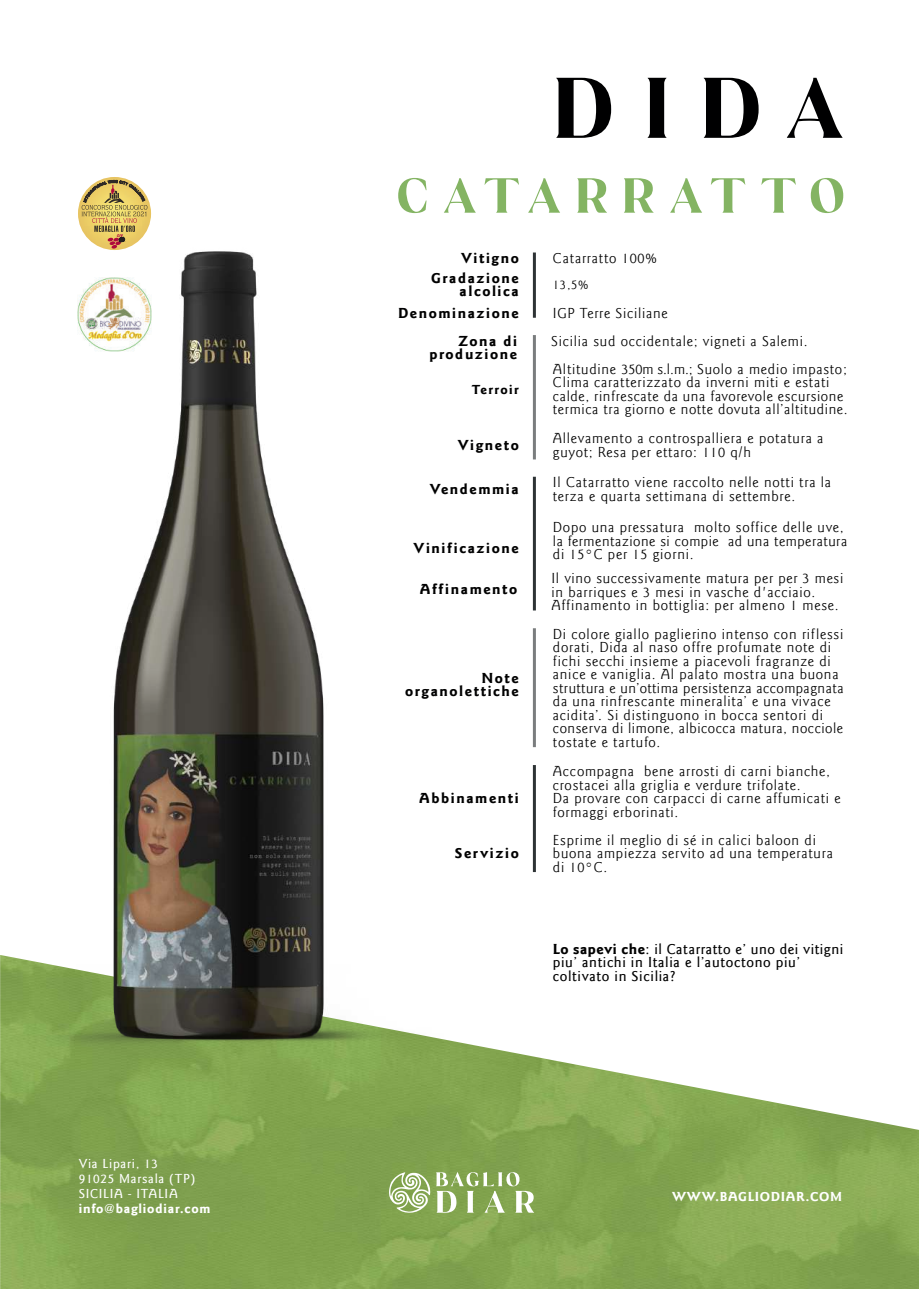
<style>
.page{position:relative;width:919px;height:1289px;background:#fff}
.page>*{position:absolute;margin:0;border:0;box-sizing:border-box;transform-origin:0 0}
.t1{font:15px/13.5px "Goudy Sans LT";letter-spacing:.05em;color:#000001}
.t2{font:700 15px/13.5px "Goudy Sans LT";letter-spacing:.1em;color:#000001;text-align:right}
.t3{font:500 15px/13.5px "Goudy Sans LT";letter-spacing:.04em;color:#000001}
.t4{font:500 13.5px/15px "Goudy Sans LT";letter-spacing:.05em;color:#fff}
.t5{font:700 13.5px "Goudy Sans LT";letter-spacing:.05em;color:#fff}
.t6{font:700 13.5px "Goudy Sans LT";letter-spacing:.1em;color:#000001}
.t7{font:13.5px "Goudy Sans LT";color:#000001}
.s1{font-weight:700}
</style>
<div class="page">
<img style="left:0;top:1097px;width:918px;height:191px">
<svg style="left:388px;top:1172px;width:146px;height:40px"></svg>
<img style="left:0;top:190px;width:844px;height:907px">
<svg style="left:556px;top:78px;width:55px;height:60px"></svg>
<svg style="left:647px;top:78px;width:19px;height:60px"></svg>
<svg style="left:703px;top:78px;width:55px;height:60px"></svg>
<svg style="left:786px;top:78px;width:56px;height:60px"></svg>
<svg style="left:398px;top:178px;width:28px;height:35px"></svg>
<svg style="left:444px;top:178px;width:31px;height:35px"></svg>
<svg style="left:484px;top:178px;width:35px;height:35px"></svg>
<svg style="left:528px;top:178px;width:32px;height:35px"></svg>
<svg style="left:577px;top:178px;width:30px;height:35px"></svg>
<svg style="left:624px;top:178px;width:29px;height:35px"></svg>
<svg style="left:670px;top:178px;width:32px;height:35px"></svg>
<svg style="left:710px;top:178px;width:35px;height:35px"></svg>
<svg style="left:761px;top:178px;width:34px;height:35px"></svg>
<svg style="left:810px;top:178px;width:33px;height:35px"></svg>
<hr style="left:533px;top:252px;width:3px;height:66px;background:#2e3335">
<hr style="left:533px;top:335px;width:3px;height:124px;background:#7a7d7e">
<hr style="left:533px;top:628px;width:3px;height:119px;background:#7a7d7e">
<hr style="left:533px;top:477px;width:3px;height:133px;background:#2e3335">
<hr style="left:533px;top:765px;width:3px;height:107px;background:#2e3335">
<img style="left:77px;top:277px;width:75px;height:75px">
<img style="left:78px;top:190px;width:73px;height:60px">
<svg style="left:82px;top:177px;width:65px;height:72px"></svg>
<p class="t4" style="left:79px;top:1155px;width:118px">Via Lipari, 13<br>91025 Marsala (TP)<br>SICILIA - ITALIA</p>
<p class="t5" style="left:79px;top:1200px;width:133px">info@bagliodiar.com</p>
<p class="t2" style="left:431px;top:248px;width:89px;line-height:20px">Vitigno<br>Gradazione</p>
<p class="t2" style="left:398px;top:281px;width:122px;line-height:21.5px">alcolica<br>Denominazione</p>
<p class="t2" style="left:429px;top:334px;width:89px">Zona di produzione</p>
<p class="t6" style="left:471px;top:381px;width:49px">Terroir</p>
<p class="t2" style="left:457px;top:438px;width:63px">Vigneto</p>
<p class="t2" style="left:430px;top:482px;width:90px">Vendemmia</p>
<p class="t2" style="left:413px;top:541px;width:107px">Vinificazione</p>
<p class="t2" style="left:420px;top:582px;width:99px">Affinamento</p>
<p class="t2" style="left:405px;top:671px;width:115px">Note organolettiche</p>
<p class="t2" style="left:419px;top:791px;width:101px">Abbinamenti</p>
<p class="t2" style="left:455px;top:847px;width:65px">Servizio</p>
<p class="t1" style="left:553px;top:251px;width:105px">Catarratto 100%</p>
<p class="t7" style="left:553px;top:277px;width:37px">13,5%</p>
<p class="t1" style="left:551px;top:299px;width:297px;line-height:27.9px">IGP Terre Siciliane<br>Sicilia sud occidentale; vigneti a Salemi.<br>Altitudine 350m s.l.m.; Suolo a medio impasto;</p>
<p class="t1" style="left:553px;top:376px;width:296px">Clima caratterizzato da inverni miti e estati calde, rinfrescate da una favorevole escursione termica tra giorno e notte dovuta all’altitudine.</p>
<p class="t1" style="left:553px;top:431px;width:272px">Allevamento a controspalliera e potatura a guyot; Resa per ettaro: 110 q/h</p>
<p class="t1" style="left:552px;top:476px;width:280px">Il Catarratto viene raccolto nelle notti tra la terza e quarta settimana di settembre.</p>
<p class="t1" style="left:553px;top:520px;width:296px">Dopo una pressatura molto soffice delle uve, la fermentazione si compie ad una temperatura di 15°C per 15 giorni.</p>
<p class="t1" style="left:551px;top:572px;width:293px">Il vino successivamente matura per per 3 mesi in barriques e 3 mesi in vasche d'acciaio.<br>Affinamento in bottiglia: per almeno 1 mese.</p>
<p class="t1" style="left:553px;top:627px;width:292px">Di colore giallo paglierino intenso con riflessi dorati, Dida al naso offre profumate note di fichi secchi insieme a piacevoli fragranze di anice e vaniglia. Al palato mostra una buona struttura e un’ottima persistenza accompagnata da una rinfrescante mineralita’ e una vivace acidita’. Si distinguono in bocca sentori di conserva di limone, albicocca matura, nocciole tostate e tartufo.</p>
<p class="t1" style="left:553px;top:764px;width:289px">Accompagna bene arrosti di carni bianche, crostacei alla griglia e verdure trifolate.<br>Da provare con carpacci di carne affumicati e formaggi erborinati.</p>
<p class="t1" style="left:553px;top:833px;width:281px">Esprime il meglio di sé in calici baloon di buona ampiezza servito ad una temperatura di 10°C.</p>
<p class="t3" style="left:552px;top:942px;width:292px"><span class="s1">Lo sapevi che</span>: il Catarratto e’ uno dei vitigni piu’ antichi in Italia e l’autoctono piu’ coltivato in Sicilia?</p>
<p class="t5" style="left:672px;top:1188px;width:171px">WWW.BAGLIODIAR.COM</p>
</div>
